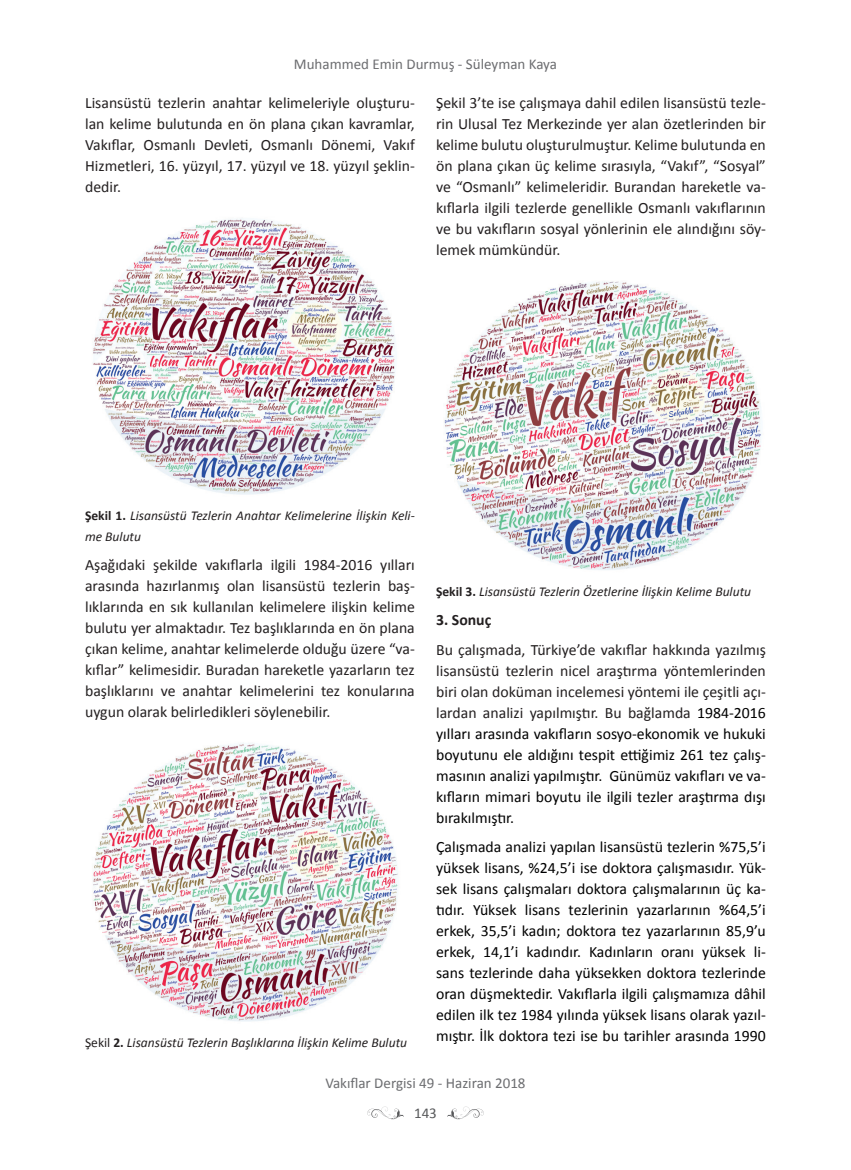
<style>
.page{position:relative;width:851px;height:1170px;background:#fff}
.page>*{position:absolute;margin:0;border:0;box-sizing:border-box;transform-origin:0 0}
.t1{font:15.75px/21px "Calibri";color:#231f20;text-align:justify}
.t2{font:15.75px/21px "Calibri";color:#000001;text-align:justify}
.t3{font:700 15.75px "Calibri";color:#231f20}
.t4{font:15px "Calibri";color:#6c6d70}
.t5{font:15px "Calibri";color:#57585a}
.t6{font:italic 13.5px/21px "Calibri";color:#231f20}
.s1{font-weight:700;font-style:normal}
.s2{font-style:normal}
.s3{color:#231f20}
</style>
<div class="page">
<svg style="left:367px;top:1106px;width:37px;height:14px"></svg>
<svg style="left:447px;top:1106px;width:37px;height:14px"></svg>
<img style="left:93px;top:218px;width:302px;height:277px">
<img style="left:93px;top:743px;width:306px;height:279px">
<img style="left:444px;top:281px;width:317px;height:289px">
<p class="t4" style="left:294px;top:54px;width:264px">Muhammed Emin Durmuş - Süleyman Kaya</p>
<p class="t1" style="left:85px;top:92px;width:331px">Lisansüstü tezlerin anahtar kelimeleriyle oluşturu&shy;lan kelime bulutunda en ön plana çıkan kavramlar, Vakıflar, Osmanlı Devleti, Osmanlı Dönemi, Vakıf Hizmetleri, 16. yüzyıl, 17. yüzyıl ve 18. yüzyıl şeklin&shy;dedir.</p>
<p class="t1" style="left:436px;top:92px;width:331px">Şekil 3’te ise çalışmaya dahil edilen lisansüstü tezle&shy;rin Ulusal Tez Merkezinde yer alan özetlerinden bir kelime bulutu oluşturulmuştur. Kelime bulutunda en ön plana çıkan üç kelime sırasıyla, “Vakıf”, “Sosyal” ve “Osmanlı” kelimeleridir. Burandan hareketle va&shy;kıflarla ilgili tezlerde genellikle Osmanlı vakıflarının ve bu vakıfların sosyal yönlerinin ele alındığını söy&shy;lemek mümkündür.</p>
<p class="t6" style="left:85px;top:504px;width:331px"><span class="s1">Şekil 1.</span> Lisansüstü Tezlerin Anahtar Kelimelerine İlişkin Keli&shy;me Bulutu</p>
<p class="t1" style="left:85px;top:554px;width:331px">Aşağıdaki şekilde vakıflarla ilgili 1984-2016 yılları arasında hazırlanmış olan lisansüstü tezlerin baş&shy;lıklarında en sık kullanılan kelimelere ilişkin kelime bulutu yer almaktadır. Tez başlıklarında en ön plana çıkan kelime, anahtar kelimelerde olduğu üzere “va&shy;kıflar” kelimesidir. Buradan hareketle yazarların tez başlıklarını ve anahtar kelimelerini tez konularına uygun olarak belirledikleri söylenebilir.</p>
<p class="t6" style="left:85px;top:1031px;width:323px"><span class="s2">Şekil</span> <span class="s1">2.</span> Lisansüstü Tezlerin Başlıklarına İlişkin Kelime Bulutu</p>
<p class="t6" style="left:436px;top:580px;width:316px"><span class="s1">Şekil 3.</span> Lisansüstü Tezlerin Özetlerine İlişkin Kelime Bulutu</p>
<p class="t3" style="left:436px;top:610px;width:57px">3. Sonuç</p>
<p class="t2" style="left:436px;top:639px;width:331px"><span class="s3">Bu çalışmada, Türkiye’de vakıflar hakkında yazılmış lisansüstü tezlerin nicel araştırma yöntemlerinden biri olan doküman incelemesi yöntemi ile çeşitli açı&shy;lardan analizi yapılmıştır. Bu bağlamda</span> 1984-2016 yılları arasında vakıfların sosyo-ekonomik ve hukuki boyutunu ele aldığını tespit ettiğimiz 261 tez çalış&shy;masının analizi yapılmıştır. Günümüz vakıfları ve va&shy;kıfların mimari boyutu ile ilgili tezler araştırma dışı bırakılmıştır.</p>
<p class="t2" style="left:436px;top:836px;width:331px">Çalışmada analizi yapılan lisansüstü tezlerin %75,5’i yüksek lisans, %24,5’i ise doktora çalışmasıdır. Yük&shy;sek lisans çalışmaları doktora çalışmalarının üç ka&shy;tıdır. Yüksek lisans tezlerinin yazarlarının %64,5’i erkek, 35,5’i kadın; doktora tez yazarlarının 85,9’u erkek, 14,1’i kadındır. Kadınların oranı yüksek li&shy;sans tezlerinde daha yüksekken doktora tezlerinde oran düşmektedir. Vakıflarla ilgili çalışmamıza dâhil edilen ilk tez 1984 yılında yüksek lisans olarak yazıl&shy;mıştır. İlk doktora tezi ise bu tarihler arasında 1990</p>
<p class="t4" style="left:325px;top:1073px;width:202px">Vakıflar Dergisi 49 - Haziran 2018</p>
<p class="t5" style="left:414px;top:1103px;width:24px">143</p>
</div>
